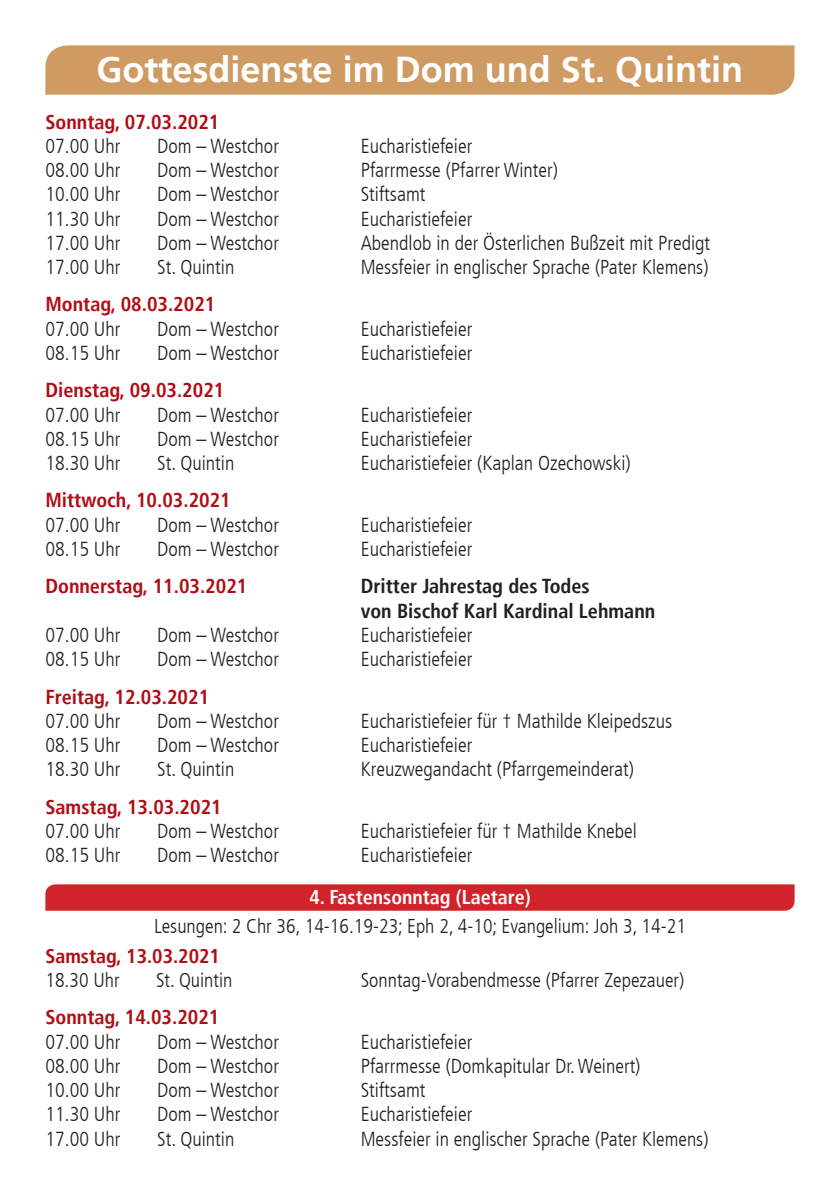
<style>
.page{position:relative;width:840px;height:1191px;background:#fff}
.page>*{position:absolute;margin:0;border:0;box-sizing:border-box;transform-origin:0 0}
.t1{font:700 36px "Frutiger LT";color:#fff}
.t2{font:300 condensed 20.2px "Frutiger LT";color:#231f20}
.t3{font:700 condensed 20.2px "Frutiger LT";color:#b00d15}
.t4{font:700 condensed 20.2px/24.2px "Frutiger LT";color:#231f20}
.t5{font:300 condensed 20px "Frutiger LT";color:#231f20}
.t6{font:700 condensed 20px "Frutiger LT";color:#fff}
.t7{font:700 condensed 20px "Frutiger LT";color:#b00d15}
.s1{font-size:20px}
</style>
<div class="page">
<div style="left:45px;top:45px;width:749px;height:50px;background:#cf9b62"></div>
<div style="left:45px;top:884px;width:749px;height:26px;background:#d1232a"></div>
<h1 class="t1" style="left:96px;top:49px;width:648px">Gottesdienste im Dom und St. Quintin</h1>
<p class="t3" style="left:45px;top:110px;width:175px">Sonntag, 07.03.2021</p>
<p class="t2" style="left:45px;top:134px;width:77px">07.00 Uhr</p>
<p class="t2" style="left:157px;top:134px;width:123px">Dom – Westchor</p>
<p class="t2" style="left:360px;top:134px;width:113px">Eucharistiefeier</p>
<p class="t2" style="left:45px;top:159px;width:77px">08.00 Uhr</p>
<p class="t2" style="left:157px;top:159px;width:123px">Dom – Westchor</p>
<p class="t2" style="left:360px;top:159px;width:199px">Pfarrmesse (Pfarrer Winter)</p>
<p class="t2" style="left:45px;top:183px;width:77px">10.00 Uhr</p>
<p class="t2" style="left:157px;top:183px;width:123px">Dom – Westchor</p>
<p class="t2" style="left:360px;top:183px;width:66px">Stiftsamt</p>
<p class="t2" style="left:45px;top:207px;width:77px">11.30 Uhr</p>
<p class="t2" style="left:157px;top:207px;width:123px">Dom – Westchor</p>
<p class="t2" style="left:360px;top:207px;width:113px">Eucharistiefeier</p>
<p class="t2" style="left:45px;top:231px;width:77px">17.00 Uhr</p>
<p class="t2" style="left:157px;top:231px;width:123px">Dom – Westchor</p>
<p class="t2" style="left:360px;top:231px;width:351px">Abendlob in der Österlichen Bußzeit mit Predigt</p>
<p class="t2" style="left:45px;top:256px;width:77px">17.00 Uhr</p>
<p class="t2" style="left:157px;top:256px;width:79px">St. Quintin</p>
<p class="t2" style="left:360px;top:256px;width:349px">Messfeier in englischer Sprache <span class="s1">(Pater Klemens)</span></p>
<p class="t3" style="left:45px;top:292px;width:171px">Montag, 08.03.2021</p>
<p class="t2" style="left:45px;top:317px;width:77px">07.00 Uhr</p>
<p class="t2" style="left:157px;top:317px;width:123px">Dom – Westchor</p>
<p class="t2" style="left:360px;top:317px;width:113px">Eucharistiefeier</p>
<p class="t2" style="left:45px;top:341px;width:77px">08.15 Uhr</p>
<p class="t2" style="left:157px;top:341px;width:123px">Dom – Westchor</p>
<p class="t2" style="left:360px;top:341px;width:113px">Eucharistiefeier</p>
<p class="t3" style="left:45px;top:378px;width:180px">Dienstag, 09.03.2021</p>
<p class="t2" style="left:45px;top:403px;width:77px">07.00 Uhr</p>
<p class="t2" style="left:157px;top:403px;width:123px">Dom – Westchor</p>
<p class="t2" style="left:360px;top:403px;width:113px">Eucharistiefeier</p>
<p class="t2" style="left:45px;top:427px;width:77px">08.15 Uhr</p>
<p class="t2" style="left:157px;top:427px;width:123px">Dom – Westchor</p>
<p class="t2" style="left:360px;top:427px;width:113px">Eucharistiefeier</p>
<p class="t2" style="left:45px;top:451px;width:77px">18.30 Uhr</p>
<p class="t2" style="left:157px;top:451px;width:79px">St. Quintin</p>
<p class="t2" style="left:360px;top:451px;width:271px">Eucharistiefeier (Kaplan Ozechowski)</p>
<p class="t3" style="left:45px;top:488px;width:187px">Mittwoch, 10.03.2021</p>
<p class="t2" style="left:45px;top:513px;width:77px">07.00 Uhr</p>
<p class="t2" style="left:157px;top:513px;width:123px">Dom – Westchor</p>
<p class="t2" style="left:360px;top:513px;width:113px">Eucharistiefeier</p>
<p class="t2" style="left:45px;top:537px;width:77px">08.15 Uhr</p>
<p class="t2" style="left:157px;top:537px;width:123px">Dom – Westchor</p>
<p class="t2" style="left:360px;top:537px;width:113px">Eucharistiefeier</p>
<p class="t3" style="left:45px;top:574px;width:203px">Donnerstag, 11.03.2021</p>
<p class="t4" style="left:360px;top:574px;width:296px">Dritter Jahrestag des Todes<br>von Bischof Karl Kardinal Lehmann</p>
<p class="t2" style="left:45px;top:623px;width:77px">07.00 Uhr</p>
<p class="t2" style="left:157px;top:623px;width:123px">Dom – Westchor</p>
<p class="t2" style="left:360px;top:623px;width:113px">Eucharistiefeier</p>
<p class="t2" style="left:45px;top:647px;width:77px">08.15 Uhr</p>
<p class="t2" style="left:157px;top:647px;width:123px">Dom – Westchor</p>
<p class="t2" style="left:360px;top:647px;width:113px">Eucharistiefeier</p>
<p class="t3" style="left:45px;top:684px;width:165px">Freitag, 12.03.2021</p>
<p class="t2" style="left:45px;top:709px;width:77px">07.00 Uhr</p>
<p class="t2" style="left:157px;top:709px;width:123px">Dom – Westchor</p>
<p class="t2" style="left:360px;top:709px;width:313px">Eucharistiefeier für † Mathilde Kleipedszus</p>
<p class="t2" style="left:45px;top:733px;width:77px">08.15 Uhr</p>
<p class="t2" style="left:157px;top:733px;width:123px">Dom – Westchor</p>
<p class="t2" style="left:360px;top:733px;width:113px">Eucharistiefeier</p>
<p class="t2" style="left:45px;top:758px;width:77px">18.30 Uhr</p>
<p class="t2" style="left:157px;top:758px;width:79px">St. Quintin</p>
<p class="t2" style="left:360px;top:758px;width:275px">Kreuzwegandacht (Pfarrgemeinderat)</p>
<p class="t3" style="left:45px;top:794px;width:178px">Samstag, 13.03.2021</p>
<p class="t2" style="left:45px;top:819px;width:77px">07.00 Uhr</p>
<p class="t2" style="left:157px;top:819px;width:123px">Dom – Westchor</p>
<p class="t2" style="left:360px;top:819px;width:277px">Eucharistiefeier für † Mathilde Knebel</p>
<p class="t2" style="left:45px;top:843px;width:77px">08.15 Uhr</p>
<p class="t2" style="left:157px;top:843px;width:123px">Dom – Westchor</p>
<p class="t2" style="left:360px;top:843px;width:113px">Eucharistiefeier</p>
<p class="t6" style="left:309px;top:884px;width:222px">4. Fastensonntag (Laetare)</p>
<p class="t5" style="left:154px;top:915px;width:533px">Lesungen: 2 Chr 36, 14-16.19-23; Eph 2, 4-10; Evangelium: Joh 3, 14-21</p>
<p class="t7" style="left:45px;top:944px;width:176px">Samstag, 13.03.2021</p>
<p class="t5" style="left:45px;top:968px;width:76px">18.30 Uhr</p>
<p class="t5" style="left:156px;top:968px;width:78px">St. Quintin</p>
<p class="t5" style="left:360px;top:968px;width:325px">Sonntag-Vorabendmesse (Pfarrer Zepezauer)</p>
<p class="t3" style="left:45px;top:1005px;width:175px">Sonntag, 14.03.2021</p>
<p class="t2" style="left:45px;top:1030px;width:77px">07.00 Uhr</p>
<p class="t2" style="left:157px;top:1030px;width:123px">Dom – Westchor</p>
<p class="t2" style="left:360px;top:1030px;width:113px">Eucharistiefeier</p>
<p class="t2" style="left:45px;top:1054px;width:77px">08.00 Uhr</p>
<p class="t2" style="left:157px;top:1054px;width:123px">Dom – Westchor</p>
<p class="t2" style="left:360px;top:1054px;width:281px">Pfarrmesse (Domkapitular Dr. Weinert)</p>
<p class="t2" style="left:45px;top:1078px;width:77px">10.00 Uhr</p>
<p class="t2" style="left:157px;top:1078px;width:123px">Dom – Westchor</p>
<p class="t2" style="left:360px;top:1078px;width:66px">Stiftsamt</p>
<p class="t2" style="left:45px;top:1103px;width:77px">11.30 Uhr</p>
<p class="t2" style="left:157px;top:1103px;width:123px">Dom – Westchor</p>
<p class="t2" style="left:360px;top:1103px;width:113px">Eucharistiefeier</p>
<p class="t2" style="left:45px;top:1127px;width:77px">17.00 Uhr</p>
<p class="t2" style="left:157px;top:1127px;width:79px">St. Quintin</p>
<p class="t2" style="left:360px;top:1127px;width:349px">Messfeier in englischer Sprache <span class="s1">(Pater Klemens)</span></p>
</div>
